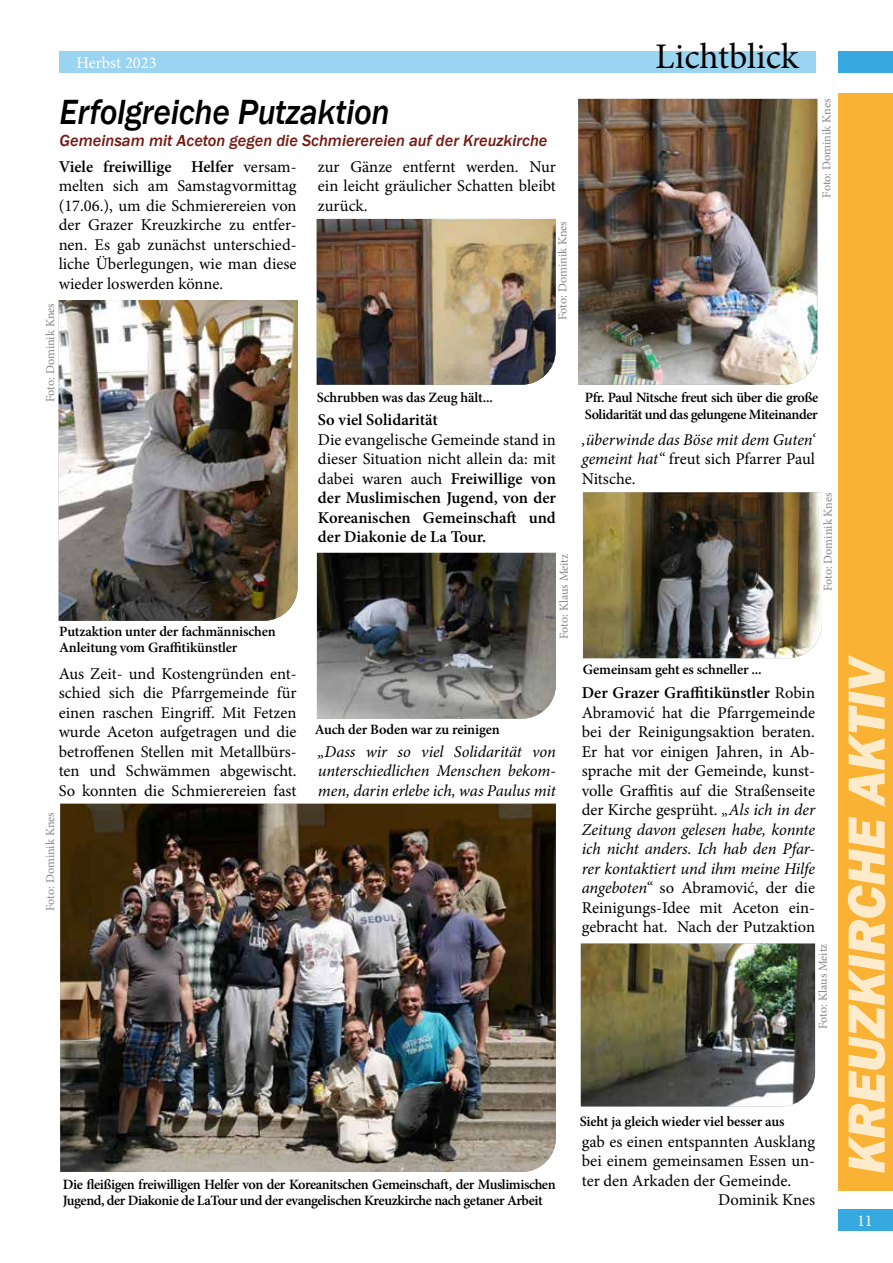
<style>
.page{position:relative;width:893px;height:1263px;background:#fff}
.page>*{position:absolute;margin:0;border:0;box-sizing:border-box;transform-origin:0 0}
.t1{font:italic 500 36px "Franklin Gothic";letter-spacing:-.01em;color:#000;scale:.94 1}
.t2{font:36px "Minion Pro";color:#000}
.t3{font:16.5px/19.5px "Minion Pro";color:#000;text-align:justify}
.t4{font:600 16.5px/19.5px "Minion Pro";color:#000;text-align:justify}
.t5{font:italic 16.5px/19.5px "Minion Pro";letter-spacing:-.005em;color:#000;text-align:justify}
.t6{font:italic 500 16.5px "Franklin Gothic";color:#731a13}
.t7{font:16.5px "Minion Pro";color:#fff}
.t8{font:600 14.25px/16.5px "Minion Pro";letter-spacing:-.025em;color:#000}
.t9{font:12.15px "Minion Pro";letter-spacing:-.005em;color:#878787}
.s1{font-weight:600}
.s2{font-weight:400}
.s3{font-style:normal}
.s4{font-style:italic}
</style>
<div class="page">
<div style="left:838px;top:94px;width:55px;height:1097px;background:#f9b234"></div>
<svg style="left:848px;top:655px;width:37px;height:518px"></svg>
<div style="left:60px;top:51px;width:756px;height:22px;background:#9ad4f0"></div>
<div style="left:838px;top:51px;width:55px;height:22px;background:#36a9e1"></div>
<div style="left:838px;top:1210px;width:55px;height:21px;background:#36a9e1"></div>
<img style="left:60px;top:804px;width:496px;height:368px">
<img style="left:59px;top:300px;width:239px;height:321px">
<img style="left:317px;top:219px;width:239px;height:166px">
<img style="left:317px;top:553px;width:239px;height:166px">
<img style="left:583px;top:492px;width:239px;height:166px">
<img style="left:581px;top:943px;width:234px;height:163px">
<img style="left:578px;top:99px;width:239px;height:286px">
<p class="t7" style="left:77px;top:52px;width:82px">Herbst 2023</p>
<h1 class="t1" style="left:60px;top:90px;width:353px">Erfolgreiche Putzaktion</h1>
<p class="t6" style="left:60px;top:130px;width:489px">Gemeinsam mit Aceton gegen die Schmierereien auf der Kreuzkirche</p>
<p class="t3" style="left:59px;top:157px;width:239px"><span class="s1">Viele freiwillige Helfer</span> versam&shy;melten sich am Samstagvormittag (17.06.), um die Schmierereien von der Grazer Kreuzkirche zu entfer&shy;nen. Es gab zunächst unterschied&shy;liche Überlegungen, wie man diese wieder loswerden könne.</p>
<p class="t9" style="left:42px;top:402px;width:100px;rotate:-90deg">Foto: Dominik Knes</p>
<p class="t8" style="left:59px;top:623px;width:218px">Putzaktion unter der fachmännischen<br>Anleitung vom Graffitikünstler</p>
<p class="t3" style="left:59px;top:664px;width:239px">Aus Zeit- und Kostengründen ent&shy;schied sich die Pfarrgemeinde für einen raschen Eingriff. Mit Fetzen wurde Aceton aufgetragen und die betroffenen Stellen mit Metallbürs&shy;ten und Schwämmen abgewischt.<br>So konnten die Schmierereien fast</p>
<p class="t9" style="left:42px;top:911px;width:100px;rotate:-90deg">Foto: Dominik Knes</p>
<p class="t3" style="left:318px;top:157px;width:239px">zur Gänze entfernt werden. Nur ein leicht gräulicher Schatten bleibt zurück.</p>
<p class="t8" style="left:317px;top:389px;width:178px">Schrubben was das Zeug hält...</p>
<p class="t9" style="left:555px;top:320px;width:100px;rotate:-90deg">Foto: Dominik Knes</p>
<p class="t4" style="left:318px;top:410px;width:121px">So viel Solidarität</p>
<p class="t4" style="left:318px;top:429px;width:239px"><span class="s2">Die evangelische Gemeinde stand in dieser Situation nicht allein da: mit dabei waren auch</span> Freiwillige von der Muslimischen Jugend, von der Koreanischen Gemeinschaft und der Diakonie de La Tour.</p>
<p class="t8" style="left:315px;top:721px;width:186px">Auch der Boden war zu reinigen</p>
<p class="t9" style="left:556px;top:639px;width:87px;rotate:-90deg">Foto: Klaus Meitz</p>
<p class="t5" style="left:318px;top:742px;width:239px">„Dass wir so viel Solidarität von unterschiedlichen Menschen bekom&shy;men, darin erlebe ich, was Paulus mit</p>
<h1 class="t2" style="left:655px;top:32px;width:145px">Lichtblick</h1>
<p class="t9" style="left:818px;top:198px;width:100px;rotate:-90deg">Foto: Dominik Knes</p>
<p class="t8" style="left:585px;top:389px;width:235px">Pfr. Paul Nitsche freut sich über die große<br>Solidarität und das gelungene Miteinander</p>
<p class="t5" style="left:582px;top:429px;width:235px">,überwinde das Böse mit dem Guten‘ gemeint hat“ <span class="s3">freut sich Pfarrer Paul Nitsche.</span></p>
<p class="t8" style="left:583px;top:662px;width:180px">Gemeinsam geht es schneller ...</p>
<p class="t9" style="left:820px;top:591px;width:100px;rotate:-90deg">Foto: Dominik Knes</p>
<p class="t3" style="left:582px;top:683px;width:235px"><span class="s1">Der Grazer Graffitikünstler</span> Robin Abramović hat die Pfarrgemeinde bei der Reinigungsaktion beraten.<br>Er hat vor einigen Jahren, in Ab&shy;sprache mit der Gemeinde, kunst&shy;volle Graffitis auf die Straßenseite der Kirche gesprüht. <span class="s4">„Als ich in der Zeitung davon gelesen habe, konnte ich nicht anders. Ich hab den Pfar&shy;rer kontaktiert und ihm meine Hilfe angeboten“</span> so Abramović, der die Reinigungs-Idee mit Aceton ein&shy;gebracht hat. Nach der Putzaktion</p>
<p class="t9" style="left:815px;top:1029px;width:87px;rotate:-90deg">Foto: Klaus Meitz</p>
<p class="t8" style="left:63px;top:1176px;width:494px">Die fleißigen freiwilligen Helfer von der Koreanitschen Gemeinschaft, der Muslimischen<br>Jugend, der Diakonie de LaTour und der evangelischen Kreuzkirche nach getaner Arbeit</p>
<p class="t8" style="left:580px;top:1113px;width:206px">Sieht ja gleich wieder viel besser aus</p>
<p class="t3" style="left:582px;top:1132px;width:235px">gab es einen entspannten Ausklang</p>
<p class="t3" style="left:582px;top:1151px;width:235px">bei einem gemeinsamen Essen un-</p>
<p class="t3" style="left:582px;top:1171px;width:211px">ter den Arkaden der Gemeinde.</p>
<p class="t3" style="left:718px;top:1190px;width:98px">Dominik Knes</p>
<p class="t7" style="left:857px;top:1210px;width:17px">11</p>
</div>
